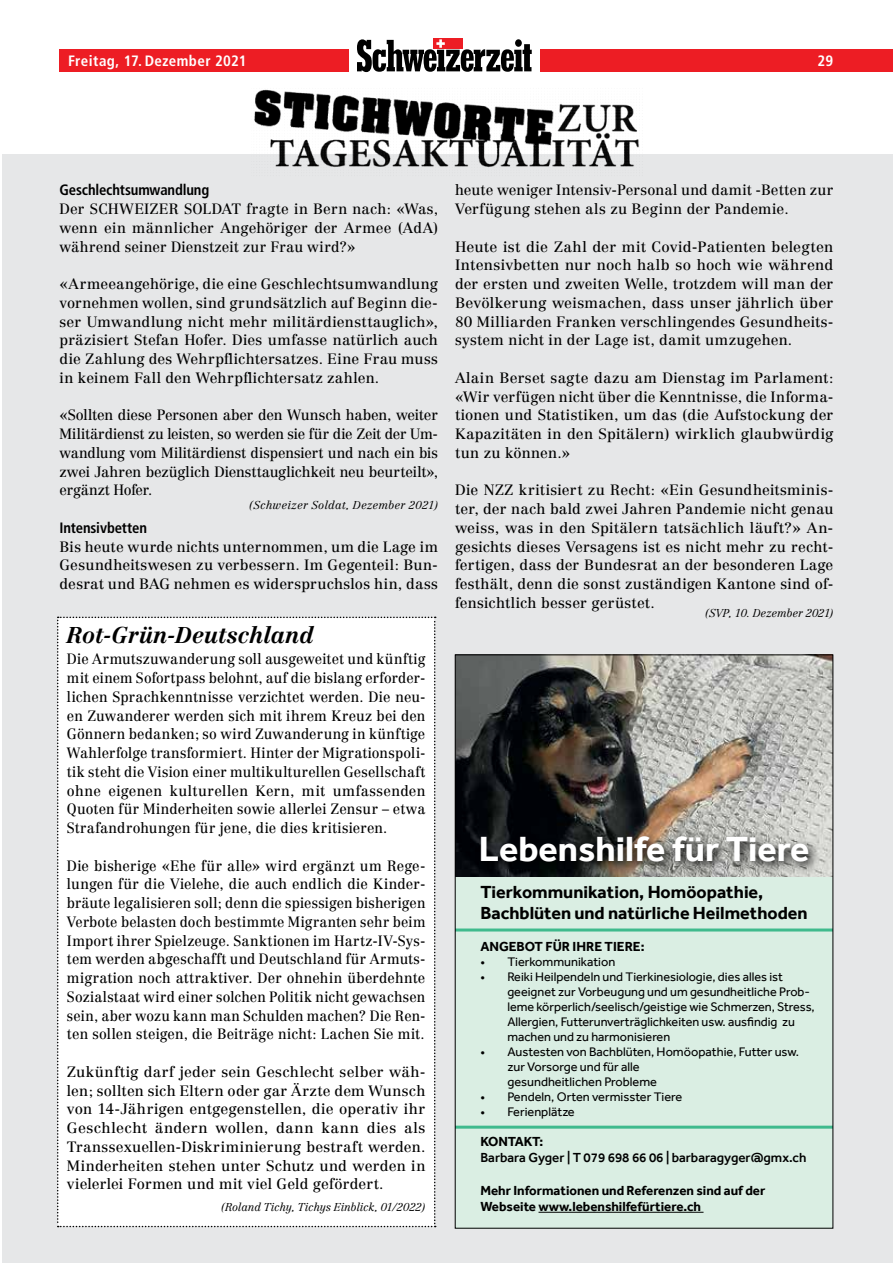
<style>
.page{position:relative;width:893px;height:1263px;background:#fff}
.page>*{position:absolute;margin:0;border:0;box-sizing:border-box;transform-origin:0 0}
.t1{font:700 36px "Effra";color:#fff}
.t2{font:italic 700 22.5px "Centennial CE";letter-spacing:-.01em;color:#000}
.t3{font:700 18px/21px "Effra";color:#000}
.t4{font:700 condensed 15px "Frutiger";letter-spacing:-.01em;color:#000}
.t5{font:700 condensed 15px "Frutiger";letter-spacing:.025em;color:#fff}
.t6{font:14.7px/18.8px "Centennial CE";letter-spacing:.005em;color:#000;text-align:justify}
.t7{font:14.7px/18.8px "Centennial CE";letter-spacing:.005em;color:#000;text-align:justify;scale:.95 1}
.t8{font:14.7px/18.8px "Centennial CE";letter-spacing:.005em;color:#000;text-align:justify;scale:.94 1}
.t9{font:700 13.5px/16.2px "Effra";color:#000}
.t10{font:500 13.5px "Effra";color:#000}
.t11{font:12.75px/15px "Effra";color:#000}
.t12{font:italic 300 11.25px "Centennial CE";letter-spacing:-.005em;color:#000}
</style>
<div class="page">
<div style="left:540px;top:50px;width:353px;height:22px;background:#ed1d24"></div>
<div style="left:60px;top:50px;width:289px;height:22px;background:#ed1d24"></div>
<div style="left:434px;top:38px;width:29px;height:11px;background:#ed1d24"></div>
<svg style="left:357px;top:39px;width:175px;height:33px"></svg>
<div style="left:2px;top:154px;width:891px;height:1109px;background:#e6e7e8"></div>
<img style="left:254px;top:89px;width:385px;height:79px">
<div style="left:57px;top:617px;width:379px;height:610px;background:#fff"></div>
<div style="left:455px;top:655px;width:378px;height:573px;background:#daeee3"></div>
<img style="left:457px;top:656px;width:374px;height:221px">
<hr style="left:455px;top:928px;width:378px;height:3px;background:#3fba8d">
<hr style="left:538px;top:1212px;width:165px;height:1px;background:#000">
<svg style="left:475px;top:830px;width:345px;height:44px;background:#575653"></svg>
<hr style="left:455px;top:1126px;width:378px;height:3px;background:#3fba8d">
<p class="t5" style="left:68px;top:52px;width:180px">Freitag, 17. Dezember 2021</p>
<p class="t5" style="left:817px;top:52px;width:17px">29</p>
<p class="t4" style="left:60px;top:181px;width:151px">Geschlechtsumwandlung</p>
<p class="t6" style="left:60px;top:200px;width:380px">Der SCHWEIZER SOLDAT fragte in Bern nach: «Was, wenn ein männlicher Angehöriger der Armee (AdA) während seiner Dienstzeit zur Frau wird?»</p>
<p class="t6" style="left:60px;top:275px;width:380px">«Armeeangehörige, die eine Geschlechtsumwandlung vornehmen wollen, sind grundsätzlich auf Beginn die&shy;ser Umwandlung nicht mehr militärdiensttauglich», präzisiert Stefan Hofer. Dies umfasse natürlich auch die Zahlung des Wehrpflichtersatzes. Eine Frau muss in keinem Fall den Wehrpflichtersatz zahlen.</p>
<p class="t6" style="left:60px;top:406px;width:380px">«Sollten diese Personen aber den Wunsch haben, weiter Militärdienst zu leisten, so werden sie für die Zeit der Um&shy;wandlung vom Militärdienst dispensiert und nach ein bis zwei Jahren bezüglich Diensttauglichkeit neu beurteilt», ergänzt Hofer.</p>
<p class="t12" style="left:250px;top:498px;width:190px">(Schweizer Soldat, Dezember 2021)</p>
<p class="t4" style="left:60px;top:519px;width:89px">Intensivbetten</p>
<p class="t6" style="left:60px;top:537px;width:380px">Bis heute wurde nichts unternommen, um die Lage im Gesundheitswesen zu verbessern. Im Gegenteil: Bun&shy;desrat und BAG nehmen es widerspruchslos hin, dass</p>
<h2 class="t2" style="left:67px;top:621px;width:248px">Rot-Grün-Deutschland</h2>
<p class="t8" style="left:67px;top:650px;width:383px">Die Armutszuwanderung soll ausgeweitet und künftig mit einem Sofortpass belohnt, auf die bislang erforder&shy;lichen Sprachkenntnisse verzichtet werden. Die neu&shy;en Zuwanderer werden sich mit ihrem Kreuz bei den Gönnern bedanken; so wird Zuwanderung in künftige Wahlerfolge transformiert. Hinter der Migrationspoli&shy;tik steht die Vision einer multikulturellen Gesellschaft ohne eigenen kulturellen Kern, mit umfassenden Quoten für Minderheiten sowie allerlei Zensur – etwa Strafandrohungen für jene, die dies kritisieren.</p>
<p class="t7" style="left:67px;top:856px;width:379px">Die bisherige «Ehe für alle» wird ergänzt um Rege&shy;lungen für die Vielehe, die auch endlich die Kinder&shy;bräute legalisieren soll; denn die spiessigen bisherigen Verbote belasten doch bestimmte Migranten sehr beim Import ihrer Spielzeuge. Sanktionen im Hartz-IV-Sys&shy;tem werden abgeschafft und Deutschland für Armuts&shy;migration noch attraktiver. Der ohnehin überdehnte Sozialstaat wird einer solchen Politik nicht gewachsen sein, aber wozu kann man Schulden machen? Die Ren&shy;ten sollen steigen, die Beiträge nicht: Lachen Sie mit.</p>
<p class="t6" style="left:67px;top:1062px;width:360px">Zukünftig darf jeder sein Geschlecht selber wäh&shy;len; sollten sich Eltern oder gar Ärzte dem Wunsch von 14-Jährigen entgegenstellen, die operativ ihr Geschlecht ändern wollen, dann kann dies als Transsexuellen-Diskriminierung bestraft werden.<br>Minderheiten stehen unter Schutz und werden in vielerlei Formen und mit viel Geld gefördert.</p>
<p class="t12" style="left:222px;top:1200px;width:205px">(Roland Tichy, Tichys Einblick, 01/2022)</p>
<p class="t6" style="left:455px;top:181px;width:380px">heute weniger Intensiv-Personal und damit -Betten zur<br>Verfügung stehen als zu Beginn der Pandemie.</p>
<p class="t6" style="left:455px;top:237px;width:380px">Heute ist die Zahl der mit Covid-Patienten belegten Intensivbetten nur noch halb so hoch wie während der ersten und zweiten Welle, trotzdem will man der Bevölkerung weismachen, dass unser jährlich über 80 Milliarden Franken verschlingendes Gesundheits&shy;system nicht in der Lage ist, damit umzugehen.</p>
<p class="t6" style="left:455px;top:368px;width:380px">Alain Berset sagte dazu am Dienstag im Parlament: «Wir verfügen nicht über die Kenntnisse, die Informa&shy;tionen und Statistiken, um das (die Aufstockung der Kapazitäten in den Spitälern) wirklich glaubwürdig tun zu können.»</p>
<p class="t6" style="left:455px;top:481px;width:380px">Die NZZ kritisiert zu Recht: «Ein Gesundheitsminis&shy;ter, der nach bald zwei Jahren Pandemie nicht genau weiss, was in den Spitälern tatsächlich läuft?» An&shy;gesichts dieses Versagens ist es nicht mehr zu recht&shy;fertigen, dass der Bundesrat an der besonderen Lage festhält, denn die sonst zuständigen Kantone sind of&shy;fensichtlich besser gerüstet.</p>
<p class="t12" style="left:706px;top:606px;width:129px">(SVP, 10. Dezember 2021)</p>
<h1 class="t1" style="left:479px;top:828px;width:332px">Lebenshilfe für Tiere</h1>
<p class="t3" style="left:480px;top:881px;width:329px">Tierkommunikation, Homöopathie,<br>Bachblüten und natürliche Heilmethoden</p>
<p class="t9" style="left:480px;top:938px;width:166px">ANGEBOT FÜR IHRE TIERE:</p>
<p class="t11" style="left:480px;top:954px;width:136px">• Tierkommunikation</p>
<p class="t11" style="left:507px;top:969px;width:309px;text-indent:-27px">• Reiki Heilpendeln und Tierkinesiologie, dies alles ist geeignet zur Vorbeugung und um gesundheitliche Prob&shy;leme körperlich/seelisch/geistige wie Schmerzen, Stress, Allergien, Futterunverträglichkeiten usw. ausfindig zu machen und zu harmonisieren</p>
<p class="t11" style="left:507px;top:1044px;width:293px;text-indent:-27px">• Austesten von Bachblüten, Homöopathie, Futter usw. zur Vorsorge und für alle<br>gesundheitlichen Probleme</p>
<p class="t11" style="left:480px;top:1089px;width:204px">• Pendeln, Orten vermisster Tiere</p>
<p class="t11" style="left:480px;top:1104px;width:96px">• Ferienplätze</p>
<p class="t9" style="left:480px;top:1133px;width:64px">KONTAKT:</p>
<p class="t10" style="left:480px;top:1150px;width:328px">Barbara Gyger | T 079 698 66 06 | barbaragyger@gmx.ch</p>
<p class="t9" style="left:480px;top:1182px;width:286px">Mehr Informationen und Referenzen sind auf der<br>Webseite www.lebenshilfefürtiere.ch</p>
</div>
